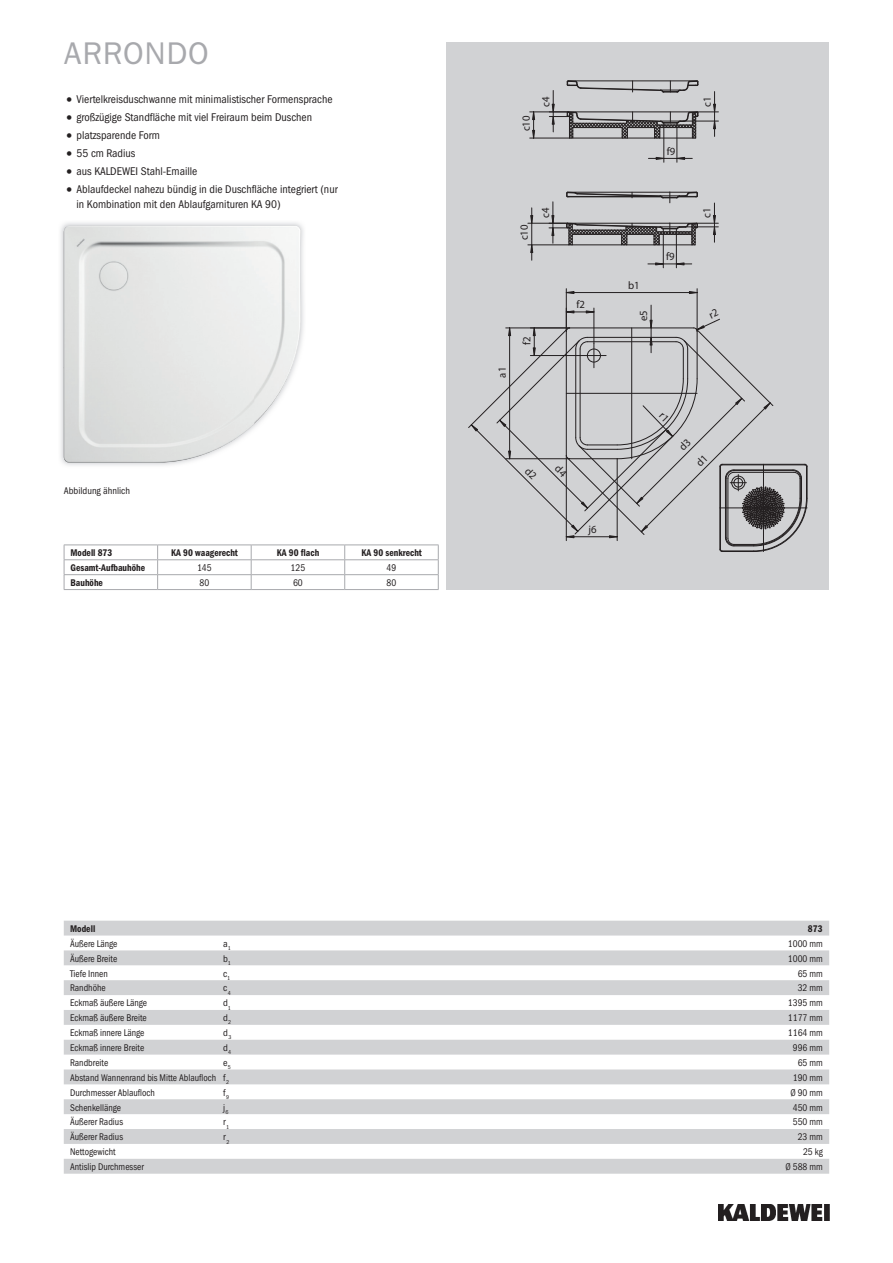
<style>
.page{position:relative;width:893px;height:1263px;background:#fff}
.page>*{position:absolute;margin:0;border:0;box-sizing:border-box;transform-origin:0 0}
.t1{font:31.5px "Franklin Gothic ITC";letter-spacing:.02em;color:#a8a9ad}
.t2{font:11.25px/15.8px "Franklin Gothic Cond ITC";color:#231f20}
.t3{font:10.95px "Myriad Pro";color:#231f20}
.t4{font:9.75px "Franklin Gothic Cond ITC";color:#231f20;scale:.95 1}
.t5{font:600 9.75px "Franklin Gothic Cond ITC";color:#231f20;scale:.95 1}
.t6{font:9.75px "Franklin Gothic Cond ITC";color:#231f20}
.s1{font-size:15.75px}
</style>
<div class="page">
<img style="left:719px;top:1204px;width:110px;height:16px">
<div style="left:446px;top:43px;width:383px;height:547px;background:#d1d2d4"></div>
<svg style="left:530px;top:80px;width:188px;height:82px"></svg>
<svg style="left:528px;top:192px;width:190px;height:76px"></svg>
<img style="left:60px;top:222px;width:244px;height:244px">
<img style="left:64px;top:226px;width:190px;height:237px">
<img style="left:254px;top:226px;width:47px;height:198px">
<svg style="left:64px;top:921px;width:765px;height:253px;fill:#d4d5d7"></svg>
<hr style="left:64px;top:545px;width:94px;height:1px;background:#a8a9ad">
<hr style="left:158px;top:545px;width:93px;height:1px;background:#a8a9ad">
<hr style="left:251px;top:545px;width:94px;height:1px;background:#a8a9ad">
<hr style="left:345px;top:545px;width:94px;height:1px;background:#a8a9ad">
<hr style="left:64px;top:559px;width:94px;height:1px;background:#a8a9ad">
<hr style="left:158px;top:559px;width:93px;height:1px;background:#a8a9ad">
<hr style="left:251px;top:559px;width:94px;height:1px;background:#a8a9ad">
<hr style="left:345px;top:559px;width:94px;height:1px;background:#a8a9ad">
<hr style="left:64px;top:574px;width:94px;height:1px;background:#a8a9ad">
<svg style="left:64px;top:545px;width:1px;height:44px"></svg>
<hr style="left:64px;top:589px;width:94px;height:1px;background:#a8a9ad">
<hr style="left:158px;top:574px;width:93px;height:1px;background:#a8a9ad">
<svg style="left:157px;top:545px;width:1px;height:44px"></svg>
<hr style="left:158px;top:589px;width:93px;height:1px;background:#a8a9ad">
<hr style="left:251px;top:574px;width:94px;height:1px;background:#a8a9ad">
<svg style="left:251px;top:545px;width:1px;height:44px"></svg>
<hr style="left:251px;top:589px;width:94px;height:1px;background:#a8a9ad">
<hr style="left:345px;top:574px;width:94px;height:1px;background:#a8a9ad">
<svg style="left:344px;top:545px;width:1px;height:44px"></svg>
<svg style="left:438px;top:545px;width:1px;height:44px"></svg>
<hr style="left:345px;top:589px;width:94px;height:1px;background:#a8a9ad">
<svg style="left:468px;top:289px;width:340px;height:263px"></svg>
<h1 class="t1" style="left:64px;top:34px;width:146px">ARRONDO</h1>
<p class="t2" style="left:64px;top:92px;width:270px"><span class="s1">•</span> Viertelkreisduschwanne mit minimalistischer Formensprache</p>
<p class="t2" style="left:64px;top:110px;width:250px"><span class="s1">•</span> großzügige Standfläche mit viel Freiraum beim Duschen</p>
<p class="t2" style="left:64px;top:127px;width:98px"><span class="s1">•</span> platzsparende Form</p>
<p class="t2" style="left:64px;top:145px;width:73px"><span class="s1">•</span> 55 cm Radius</p>
<p class="t2" style="left:64px;top:163px;width:135px"><span class="s1">•</span> aus KALDEWEI Stahl-Emaille</p>
<p class="t2" style="left:77px;top:181px;width:263px;text-indent:-13px"><span class="s1">•</span> Ablaufdeckel nahezu bündig in die Duschfläche integriert (nur in Kombination mit den Ablaufgarnituren KA 90)</p>
<p class="t6" style="left:64px;top:485px;width:68px">Abbildung ähnlich</p>
<p class="t5" style="left:70px;top:547px;width:46px">Modell 873</p>
<p class="t5" style="left:171px;top:547px;width:72px">KA 90 waagerecht</p>
<p class="t5" style="left:277px;top:547px;width:46px">KA 90 flach</p>
<p class="t5" style="left:361px;top:547px;width:65px">KA 90 senkrecht</p>
<p class="t5" style="left:70px;top:562px;width:80px">Gesamt-Aufbauhöhe</p>
<p class="t4" style="left:197px;top:562px;width:17px">145</p>
<p class="t4" style="left:291px;top:562px;width:17px">125</p>
<p class="t4" style="left:387px;top:562px;width:12px">49</p>
<p class="t5" style="left:70px;top:577px;width:36px">Bauhöhe</p>
<p class="t4" style="left:200px;top:577px;width:12px">80</p>
<p class="t4" style="left:293px;top:577px;width:12px">60</p>
<p class="t4" style="left:387px;top:577px;width:12px">80</p>
<p class="t3" style="left:519px;top:131px;width:17px;rotate:-90deg">c10</p>
<p class="t3" style="left:539px;top:107px;width:12px;rotate:-90deg">c4</p>
<p class="t3" style="left:517px;top:240px;width:17px;rotate:-90deg">c10</p>
<p class="t3" style="left:539px;top:218px;width:12px;rotate:-90deg">c4</p>
<p class="t3" style="left:495px;top:378px;width:12px;rotate:-90deg">a1</p>
<p class="t3" style="left:520px;top:345px;width:10px;rotate:-90deg">f2</p>
<p class="t3" style="left:576px;top:298px;width:10px">f2</p>
<p class="t3" style="left:667px;top:144px;width:10px">f9</p>
<p class="t3" style="left:628px;top:278px;width:13px">b1</p>
<p class="t3" style="left:637px;top:321px;width:12px;rotate:-90deg">e5</p>
<p class="t3" style="left:666px;top:250px;width:10px">f9</p>
<p class="t3" style="left:700px;top:107px;width:12px;rotate:-90deg">c1</p>
<p class="t3" style="left:700px;top:218px;width:12px;rotate:-90deg">c1</p>
<p class="t3" style="left:588px;top:522px;width:10px">j6</p>
<p class="t5" style="left:70px;top:923px;width:28px">Modell</p>
<p class="t5" style="left:808px;top:923px;width:17px">873</p>
<p class="t4" style="left:70px;top:938px;width:51px">Äußere Länge</p>
<p class="t6" style="left:223px;top:938px;width:9px">a<sub>1</sub></p>
<p class="t4" style="left:788px;top:938px;width:38px">1000 mm</p>
<p class="t4" style="left:70px;top:953px;width:51px">Äußere Breite</p>
<p class="t6" style="left:223px;top:953px;width:9px">b<sub>1</sub></p>
<p class="t4" style="left:788px;top:953px;width:38px">1000 mm</p>
<p class="t4" style="left:70px;top:967px;width:41px">Tiefe Innen</p>
<p class="t6" style="left:223px;top:967px;width:8px">c<sub>1</sub></p>
<p class="t4" style="left:798px;top:967px;width:28px">65 mm</p>
<p class="t4" style="left:70px;top:982px;width:39px">Randhöhe</p>
<p class="t6" style="left:223px;top:982px;width:9px">c<sub>4</sub></p>
<p class="t4" style="left:798px;top:982px;width:28px">32 mm</p>
<p class="t4" style="left:70px;top:997px;width:83px">Eckmaß äußere Länge</p>
<p class="t6" style="left:223px;top:997px;width:9px">d<sub>1</sub></p>
<p class="t4" style="left:788px;top:997px;width:38px">1395 mm</p>
<p class="t4" style="left:70px;top:1012px;width:82px">Eckmaß äußere Breite</p>
<p class="t6" style="left:223px;top:1012px;width:9px">d<sub>2</sub></p>
<p class="t4" style="left:788px;top:1012px;width:38px">1177 mm</p>
<p class="t4" style="left:70px;top:1027px;width:80px">Eckmaß innere Länge</p>
<p class="t6" style="left:223px;top:1027px;width:10px">d<sub>3</sub></p>
<p class="t4" style="left:788px;top:1027px;width:38px">1164 mm</p>
<p class="t4" style="left:70px;top:1042px;width:80px">Eckmaß innere Breite</p>
<p class="t6" style="left:223px;top:1042px;width:9px">d<sub>4</sub></p>
<p class="t4" style="left:793px;top:1042px;width:33px">996 mm</p>
<p class="t4" style="left:70px;top:1057px;width:42px">Randbreite</p>
<p class="t6" style="left:223px;top:1057px;width:9px">e<sub>5</sub></p>
<p class="t4" style="left:798px;top:1057px;width:28px">65 mm</p>
<p class="t4" style="left:70px;top:1072px;width:169px">Abstand Wannenrand bis Mitte Ablaufloch f<sub>2</sub></p>
<p class="t4" style="left:793px;top:1072px;width:33px">190 mm</p>
<p class="t4" style="left:70px;top:1087px;width:91px">Durchmesser Ablaufloch</p>
<p class="t6" style="left:223px;top:1087px;width:7px">f<sub>9</sub></p>
<p class="t4" style="left:790px;top:1087px;width:36px">Ø 90 mm</p>
<p class="t4" style="left:70px;top:1101px;width:55px">Schenkellänge</p>
<p class="t6" style="left:223px;top:1101px;width:7px">j<sub>6</sub></p>
<p class="t4" style="left:793px;top:1101px;width:33px">450 mm</p>
<p class="t4" style="left:70px;top:1116px;width:57px">Äußerer Radius</p>
<p class="t6" style="left:223px;top:1116px;width:7px">r<sub>1</sub></p>
<p class="t4" style="left:793px;top:1116px;width:33px">550 mm</p>
<p class="t4" style="left:70px;top:1131px;width:57px">Äußerer Radius</p>
<p class="t6" style="left:223px;top:1131px;width:8px">r<sub>2</sub></p>
<p class="t4" style="left:798px;top:1131px;width:28px">23 mm</p>
<p class="t4" style="left:70px;top:1146px;width:49px">Nettogewicht</p>
<p class="t4" style="left:803px;top:1146px;width:22px">25 kg</p>
<p class="t4" style="left:70px;top:1161px;width:79px">Antislip Durchmesser</p>
<p class="t4" style="left:785px;top:1161px;width:41px">Ø 588 mm</p>
</div>
